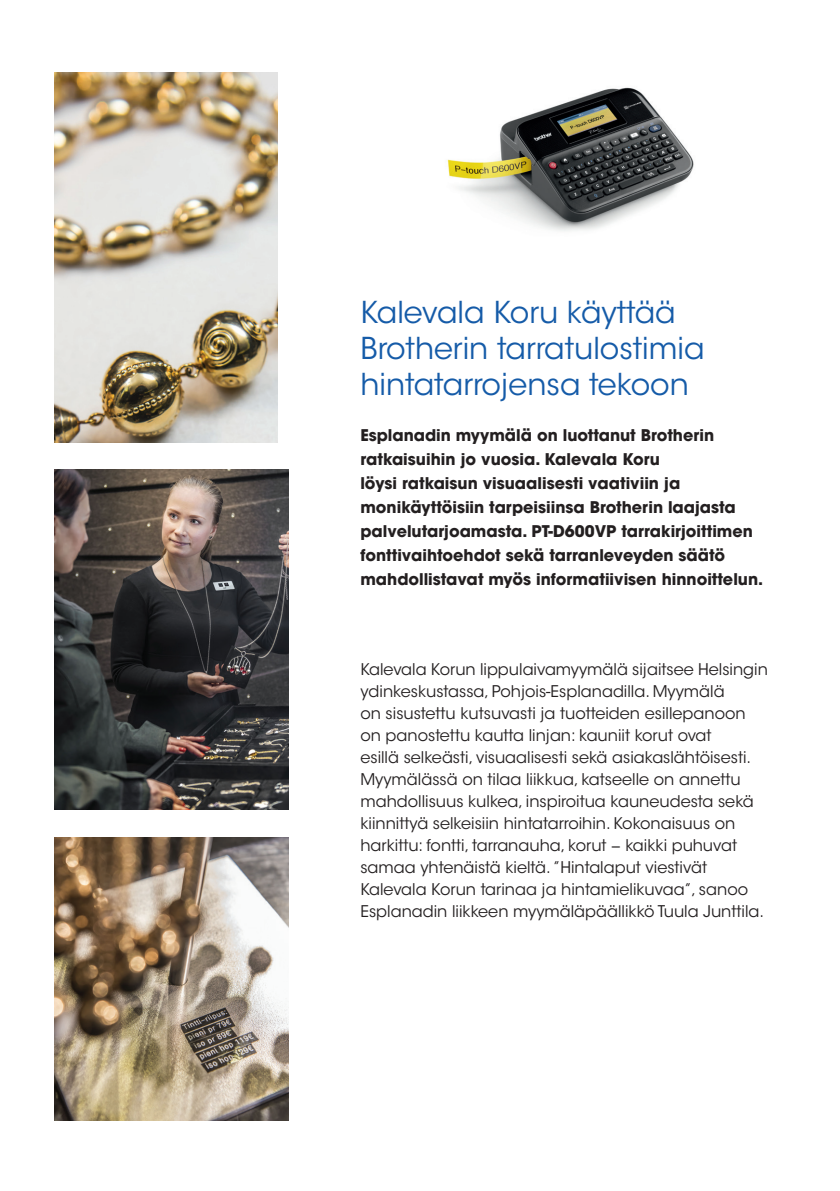
<style>
.page{position:relative;width:840px;height:1191px;background:#fff}
.page>*{position:absolute;margin:0;border:0;box-sizing:border-box;transform-origin:0 0}
.t1{font:30px/36px "ITC Avant Garde Std";color:#155ba8}
.t2{font:16px/22px "ITC Avant Garde Std";color:#231f20}
.t3{font:700 16px/24px "ITC Avant Garde Std";color:#231f20}
</style>
<div class="page">
<img style="left:54px;top:469px;width:234px;height:340px">
<img style="left:54px;top:72px;width:223px;height:370px">
<img style="left:54px;top:837px;width:234px;height:283px">
<img style="left:447px;top:87px;width:247px;height:144px">
<h1 class="t1" style="left:360px;top:294px;width:345px">Kalevala Koru käyttää<br>Brotherin tarratulostimia hintatarrojensa tekoon</h1>
<p class="t3" style="left:360px;top:423px;width:404px">Esplanadin myymälä on luottanut Brotherin ratkaisuihin jo vuosia. Kalevala Koru<br>löysi ratkaisun visuaalisesti vaativiin ja monikäyttöisiin tarpeisiinsa Brotherin laajasta palvelutarjoamasta. PT-D600VP tarrakirjoittimen fonttivaihtoehdot sekä tarranleveyden säätö mahdollistavat myös informatiivisen hinnoittelun.</p>
<p class="t2" style="left:360px;top:658px;width:409px">Kalevala Korun lippulaivamyymälä sijaitsee Helsingin ydinkeskustassa, Pohjois-Esplanadilla. Myymälä<br>on sisustettu kutsuvasti ja tuotteiden esillepanoon on panostettu kautta linjan: kauniit korut ovat<br>esillä selkeästi, visuaalisesti sekä asiakaslähtöisesti.<br>Myymälässä on tilaa liikkua, katseelle on annettu mahdollisuus kulkea, inspiroitua kauneudesta sekä kiinnittyä selkeisiin hintatarroihin. Kokonaisuus on harkittu: fontti, tarranauha, korut − kaikki puhuvat samaa yhtenäistä kieltä. ”Hintalaput viestivät Kalevala Korun tarinaa ja hintamielikuvaa”, sanoo Esplanadin liikkeen myymäläpäällikkö Tuula Junttila.</p>
</div>
